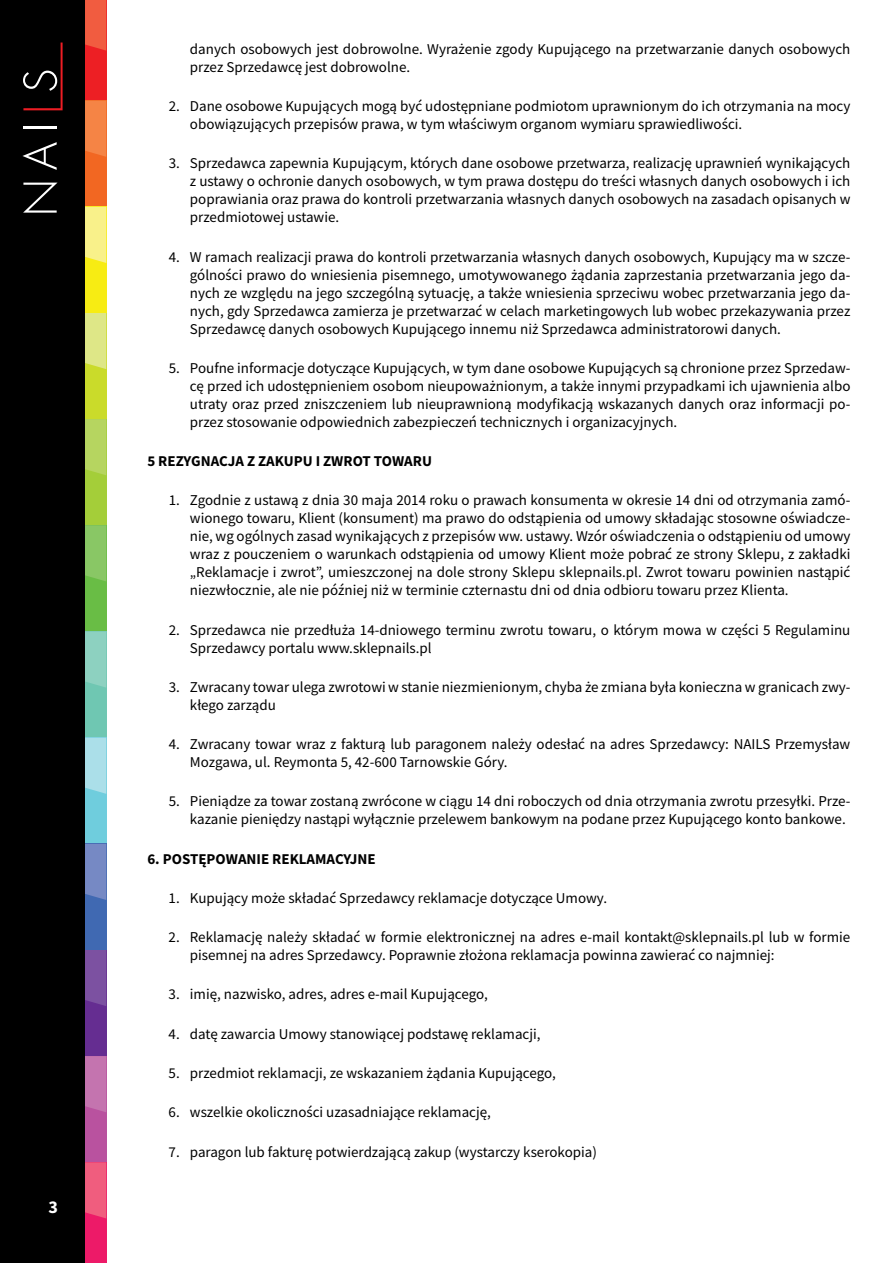
<style>
.page{position:relative;width:893px;height:1263px;background:#fff}
.page>*{position:absolute;margin:0;border:0;box-sizing:border-box;transform-origin:0 0}
.t1{font:700 18px "Source Sans Pro";color:#fff}
.t2{font:15px/18px "Source Sans Pro";color:#000}
.t3{font:700 15px "Source Sans Pro";color:#000}
</style>
<div class="page">
<div style="left:0;top:0;width:85px;height:1263px;background:#000"></div>
<div style="left:85px;top:0;width:21px;height:101px;background:#ed1f24"></div>
<div style="left:85px;top:101px;width:21px;height:106px;background:#f26722"></div>
<div style="left:85px;top:207px;width:21px;height:106px;background:#f7ec13"></div>
<div style="left:85px;top:313px;width:21px;height:106px;background:#cadb2a"></div>
<div style="left:85px;top:419px;width:21px;height:106px;background:#a4ce39"></div>
<div style="left:85px;top:525px;width:21px;height:106px;background:#69bd45"></div>
<div style="left:85px;top:631px;width:21px;height:107px;background:#6fc7b2"></div>
<div style="left:85px;top:738px;width:21px;height:106px;background:#6fcddd"></div>
<div style="left:85px;top:844px;width:21px;height:106px;background:#4069b2"></div>
<div style="left:85px;top:950px;width:21px;height:106px;background:#652d91"></div>
<div style="left:85px;top:1056px;width:21px;height:106px;background:#b9529f"></div>
<div style="left:85px;top:1162px;width:21px;height:101px;background:#ed1a68"></div>
<svg style="left:85px;top:0;width:21px;height:51px"></svg>
<svg style="left:85px;top:101px;width:21px;height:56px"></svg>
<svg style="left:85px;top:207px;width:21px;height:56px"></svg>
<svg style="left:85px;top:313px;width:21px;height:56px"></svg>
<svg style="left:85px;top:419px;width:21px;height:56px"></svg>
<svg style="left:85px;top:525px;width:21px;height:56px"></svg>
<svg style="left:85px;top:631px;width:21px;height:57px"></svg>
<svg style="left:85px;top:738px;width:21px;height:56px"></svg>
<svg style="left:85px;top:844px;width:21px;height:56px"></svg>
<svg style="left:85px;top:950px;width:21px;height:56px"></svg>
<svg style="left:85px;top:1056px;width:21px;height:56px"></svg>
<svg style="left:85px;top:1162px;width:21px;height:56px"></svg>
<svg style="left:23px;top:183px;width:34px;height:30px"></svg>
<svg style="left:22px;top:142px;width:35px;height:28px"></svg>
<hr style="left:23px;top:126px;width:34px;height:2px;background:#fff">
<svg style="left:23px;top:43px;width:40px;height:67px"></svg>
<p class="t1" style="left:48px;top:1194px;width:11px">3</p>
<p class="t2" style="left:190px;top:40px;width:662px">danych osobowych jest dobrowolne. Wyrażenie zgody Kupującego na przetwarzanie danych osobowych przez Sprzedawcę jest dobrowolne.</p>
<p class="t2" style="left:190px;top:97px;width:662px;text-indent:-21px">2. Dane osobowe Kupujących mogą być udostępniane podmiotom uprawnionym do ich otrzymania na mocy obowiązujących przepisów prawa, w tym właściwym organom wymiaru sprawiedliwości.</p>
<p class="t2" style="left:190px;top:154px;width:662px;text-align:justify;text-indent:-21px">3. Sprzedawca zapewnia Kupującym, których dane osobowe przetwarza, realizację uprawnień wynikających z ustawy o ochronie danych osobowych, w tym prawa dostępu do treści własnych danych osobowych i ich poprawiania oraz prawa do kontroli przetwarzania własnych danych osobowych na zasadach opisanych w przedmiotowej ustawie.</p>
<p class="t2" style="left:190px;top:247px;width:662px;text-align:justify;text-indent:-21px">4. W ramach realizacji prawa do kontroli przetwarzania własnych danych osobowych, Kupujący ma w szcze&shy;gólności prawo do wniesienia pisemnego, umotywowanego żądania zaprzestania przetwarzania jego da&shy;nych ze względu na jego szczególną sytuację, a także wniesienia sprzeciwu wobec przetwarzania jego da&shy;nych, gdy Sprzedawca zamierza je przetwarzać w celach marketingowych lub wobec przekazywania przez Sprzedawcę danych osobowych Kupującego innemu niż Sprzedawca administratorowi danych.</p>
<p class="t2" style="left:190px;top:359px;width:662px;text-align:justify;text-indent:-21px">5. Poufne informacje dotyczące Kupujących, w tym dane osobowe Kupujących są chronione przez Sprzedaw&shy;cę przed ich udostępnieniem osobom nieupoważnionym, a także innymi przypadkami ich ujawnienia albo utraty oraz przed zniszczeniem lub nieuprawnioną modyfikacją wskazanych danych oraz informacji po&shy;przez stosowanie odpowiednich zabezpieczeń technicznych i organizacyjnych.</p>
<p class="t3" style="left:147px;top:451px;width:286px">5 REZYGNACJA Z ZAKUPU I ZWROT TOWARU</p>
<p class="t2" style="left:190px;top:491px;width:662px;text-align:justify;text-indent:-21px">1. Zgodnie z ustawą z dnia 30 maja 2014 roku o prawach konsumenta w okresie 14 dni od otrzymania zamó&shy;wionego towaru, Klient (konsument) ma prawo do odstąpienia od umowy składając stosowne oświadcze&shy;nie, wg ogólnych zasad wynikających z przepisów ww. ustawy. Wzór oświadczenia o odstąpieniu od umowy wraz z pouczeniem o warunkach odstąpienia od umowy Klient może pobrać ze strony Sklepu, z zakładki „Reklamacje i zwrot”, umieszczonej na dole strony Sklepu sklepnails.pl. Zwrot towaru powinien nastąpić niezwłocznie, ale nie później niż w terminie czternastu dni od dnia odbioru towaru przez Klienta.</p>
<p class="t2" style="left:190px;top:620px;width:662px;text-indent:-21px">2. Sprzedawca nie przedłuża 14-dniowego terminu zwrotu towaru, o którym mowa w części 5 Regulaminu<br>Sprzedawcy portalu www.sklepnails.pl</p>
<p class="t2" style="left:190px;top:678px;width:662px;text-indent:-21px">3. Zwracany towar ulega zwrotowi w stanie niezmienionym, chyba że zmiana była konieczna w granicach zwy&shy;kłego zarządu</p>
<p class="t2" style="left:190px;top:735px;width:662px;text-indent:-21px">4. Zwracany towar wraz z fakturą lub paragonem należy odesłać na adres Sprzedawcy: NAILS Przemysław<br>Mozgawa, ul. Reymonta 5, 42-600 Tarnowskie Góry.</p>
<p class="t2" style="left:190px;top:792px;width:662px;text-indent:-21px">5. Pieniądze za towar zostaną zwrócone w ciągu 14 dni roboczych od dnia otrzymania zwrotu przesyłki. Prze&shy;kazanie pieniędzy nastąpi wyłącznie przelewem bankowym na podane przez Kupującego konto bankowe.</p>
<p class="t3" style="left:147px;top:848px;width:230px">6. POSTĘPOWANIE REKLAMACYJNE</p>
<p class="t2" style="left:169px;top:889px;width:440px">1. Kupujący może składać Sprzedawcy reklamacje dotyczące Umowy.</p>
<p class="t2" style="left:190px;top:928px;width:662px;text-indent:-21px">2. Reklamację należy składać w formie elektronicznej na adres e-mail kontakt@sklepnails.pl lub w formie pisemnej na adres Sprzedawcy. Poprawnie złożona reklamacja powinna zawierać co najmniej:</p>
<p class="t2" style="left:169px;top:985px;width:321px">3. imię, nazwisko, adres, adres e-mail Kupującego,</p>
<p class="t2" style="left:169px;top:1025px;width:373px">4. datę zawarcia Umowy stanowiącej podstawę reklamacji,</p>
<p class="t2" style="left:169px;top:1064px;width:389px">5. przedmiot reklamacji, ze wskazaniem żądania Kupującego,</p>
<p class="t2" style="left:169px;top:1103px;width:324px">6. wszelkie okoliczności uzasadniające reklamację,</p>
<p class="t2" style="left:169px;top:1142px;width:430px">7. paragon lub fakturę potwierdzającą zakup (wystarczy kserokopia)</p>
</div>
